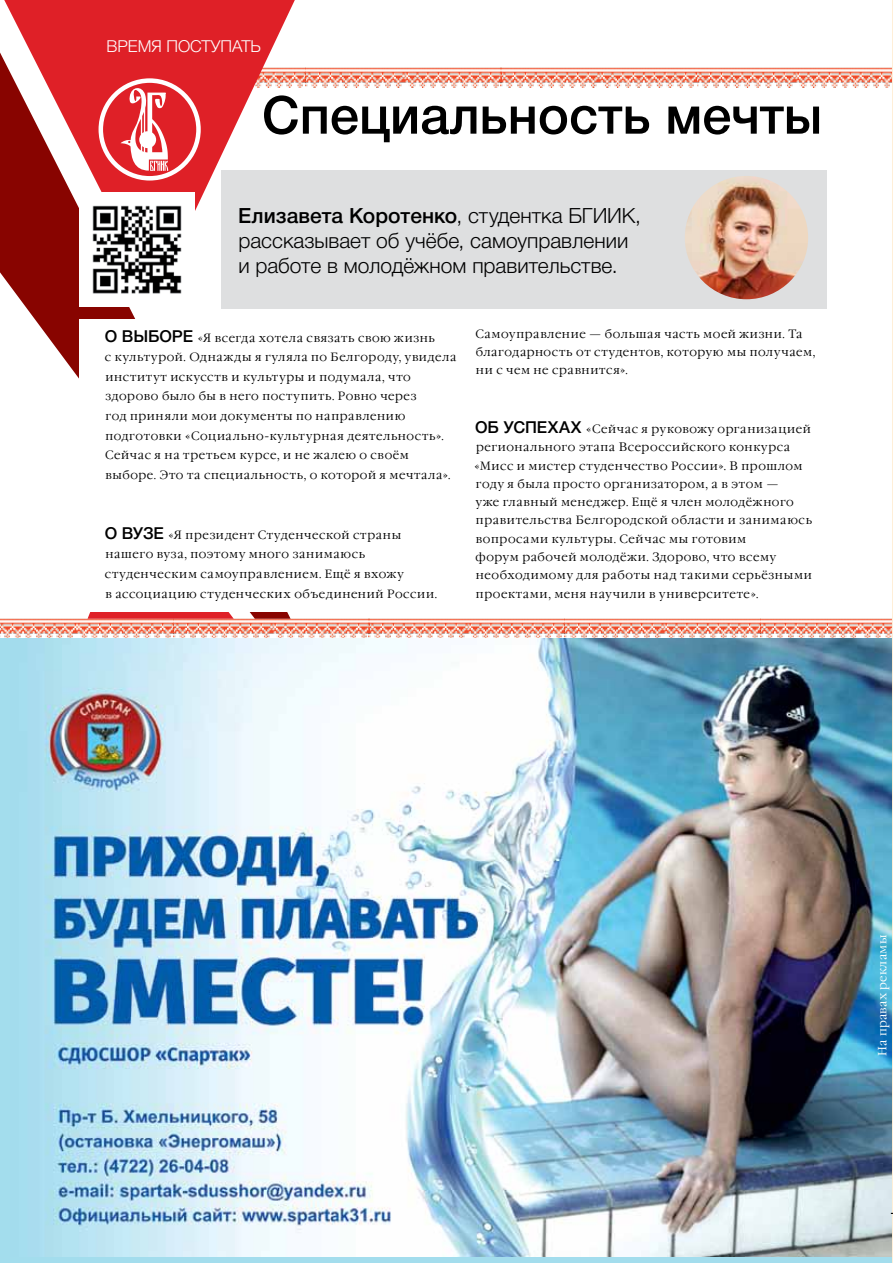
<style>
.page{position:relative;width:893px;height:1263px;background:#fff}
.page>*{position:absolute;margin:0;border:0;box-sizing:border-box;transform-origin:0 0}
.t1{font:500 52.5px "Helvetica Neue Cyr";color:#000}
.t2{font:21px/25.2px "Helvetica Neue Cyr";color:#000}
.t3{font:16.5px "Helvetica Neue Cyr";color:#fff}
.t4{font:12px/18.3px "Garamond Light ITC";letter-spacing:.055em;color:#000}
.t5{font:12px "Garamond Light ITC";letter-spacing:.025em;color:#fff}
.s1{font-weight:500}
.s2{font-family:"Helvetica Neue Cyr";font-weight:500;font-size:16.5px}
</style>
<div class="page">
<img style="left:0;top:619px;width:892px;height:20px">
<img style="left:295px;top:68px;width:597px;height:20px">
<svg style="left:4px;top:0;width:291px;height:211px;fill:#df2027"></svg>
<svg style="left:0;top:52px;width:153px;height:327px"></svg>
<svg style="left:88px;top:612px;width:203px;height:7px"></svg>
<div style="left:79px;top:319px;width:764px;height:292px;background:#fff"></div>
<img style="left:79px;top:192px;width:115px;height:115px">
<div style="left:221px;top:171px;width:605px;height:138px;background:#dedfe0"></div>
<img style="left:685px;top:176px;width:123px;height:123px;border-radius:62px">
<svg style="left:121px;top:85px;width:47px;height:86px"></svg>
<div style="left:99px;top:78px;width:102px;height:103px;border:4px solid #fff;border-radius:50%"></div>
<div style="left:0;top:639px;width:893px;height:624px;background:#a3dded"></div>
<img style="left:43px;top:639px;width:849px;height:617px">
<hr style="left:892px;top:0;width:1px;height:1263px;background:#ffefd8">
<h3 class="t3" style="left:107px;top:37px;width:156px">ВРЕМЯ ПОСТУПАТЬ</h3>
<h1 class="t1" style="left:262px;top:86px;width:562px">Специальность мечты</h1>
<h2 class="t2" style="left:238px;top:203px;width:404px"><span class="s1">Елизавета Коротенко</span>, студентка БГИИК, рассказывает об учёбе, самоуправлении и работе в молодёжном правительстве.</h2>
<p class="t4" style="left:105px;top:328px;width:353px;line-height:19.6px"><span class="s2">О выборе</span> «Я всегда хотела связать свою жизнь<br>с культурой. Однажды я гуляла по Белгороду, увидела институт искусств и культуры и подумала, что здорово было бы в него поступить. Ровно через<br>год приняли мои документы по направлению подготовки «Социально-культурная деятельность».<br>Сейчас я на третьем курсе, и не жалею о своём выборе. Это та специальность, о которой я мечтала».</p>
<p class="t4" style="left:105px;top:525px;width:334px;line-height:19.6px"><span class="s2">О вузе</span> «Я президент Студенческой страны нашего вуза, поэтому много занимаюсь студенческим самоуправлением. Ещё я вхожу<br>в ассоциацию студенческих объединений России.</p>
<p class="t4" style="left:475px;top:324px;width:341px">Самоуправление — большая часть моей жизни. Та благодарность от студентов, которую мы получаем, ни с чем не сравнится».</p>
<p class="t4" style="left:474px;top:420px;width:339px"><span class="s2">Об успехах</span> «Сейчас я руковожу организацией регионального этапа Всероссийского конкурса «Мисс и мистер студенчество России». В прошлом году я была просто организатором, а в этом —<br>уже главный менеджер. Ещё я член молодёжного правительства Белгородской области и занимаюсь вопросами культуры. Сейчас мы готовим<br>форум рабочей молодёжи. Здорово, что всему необходимому для работы над такими серьёзными проектами, меня научили в университете».</p>
<p class="t5" style="left:875px;top:1056px;width:122px;rotate:-90deg">На правах рекламы</p>
</div>
